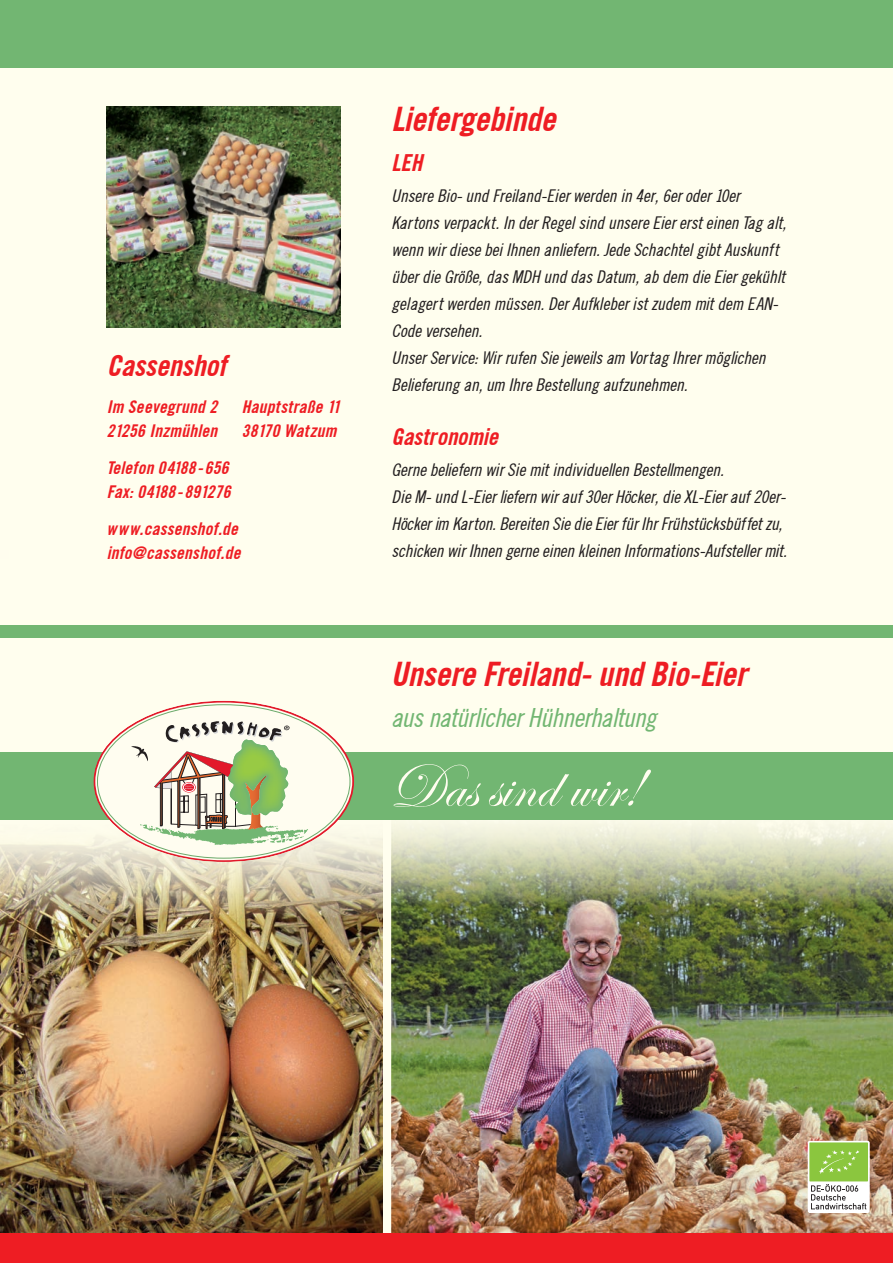
<style>
.page{position:relative;width:893px;height:1263px;background:#fffeee}
.page>*{position:absolute;margin:0;border:0;box-sizing:border-box;transform-origin:0 0}
.t1{font:63px "Edwardian Script ITC";color:#fffdf0}
.t2{font:700 condensed 34.5px "Tradition";color:#ee1d23}
.t3{font:700 condensed 30px "Tradition";color:#ee1d23}
.t4{font:27px "Tradition Condensed Normal";letter-spacing:-.02em;color:#72b672}
.t5{font:700 condensed 24px "Tradition";color:#ee1d23}
.t6{font:18px/27px "Tradition Condensed Normal";color:#231f20}
.t7{font:700 condensed 18px/24px "Tradition";letter-spacing:.02em;color:#ee1d23}
</style>
<div class="page">
<img style="left:392px;top:824px;width:501px;height:409px">
<img style="left:0;top:837px;width:383px;height:396px">
<div style="left:0;top:752px;width:893px;height:68px;background:#72b672"></div>
<svg style="left:93px;top:701px;width:262px;height:161px"></svg>
<img style="left:228px;top:740px;width:57px;height:75px">
<div style="left:0;top:625px;width:893px;height:13px;background:#72b672"></div>
<div style="left:0;top:1233px;width:893px;height:30px;background:#ee1d23"></div>
<div style="left:0;top:0;width:893px;height:68px;background:#72b672"></div>
<img style="left:107px;top:107px;width:234px;height:221px">
<svg style="left:808px;top:1141px;width:62px;height:72px"></svg>
<div style="left:809px;top:1142px;width:59px;height:39px;background:#8bc63e"></div>
<svg style="left:819px;top:1150px;width:40px;height:24px"></svg>
<svg style="left:811px;top:1184px;width:55px;height:25px"></svg>
<h3 class="t3" style="left:107px;top:348px;width:121px">Cassenshof</h3>
<p class="t7" style="left:107px;top:395px;width:112px">Im Seevegrund 2</p>
<p class="t7" style="left:242px;top:395px;width:100px">Hauptstraße 11</p>
<p class="t7" style="left:107px;top:419px;width:112px">21256 Inzmühlen</p>
<p class="t7" style="left:242px;top:419px;width:96px">38170 Watzum</p>
<p class="t7" style="left:107px;top:455px;width:125px">Telefon 04188-656<br>Fax: 04188-891276</p>
<p class="t7" style="left:107px;top:516px;width:135px">www.cassenshof.de info@cassenshof.de</p>
<h2 class="t2" style="left:392px;top:99px;width:166px">Liefergebinde</h2>
<h3 class="t5" style="left:392px;top:148px;width:32px">LEH</h3>
<p class="t6" style="left:392px;top:182px;width:396px">Unsere Bio- und Freiland-Eier werden in 4er, 6er oder 10er Kartons verpackt. In der Regel sind unsere Eier erst einen Tag alt, wenn wir diese bei Ihnen anliefern. Jede Schachtel gibt Auskunft über die Größe, das MDH und das Datum, ab dem die Eier gekühlt gelagert werden müssen. Der Aufkleber ist zudem mit dem EAN-Code versehen.<br>Unser Service: Wir rufen Sie jeweils am Vortag Ihrer möglichen Belieferung an, um Ihre Bestellung aufzunehmen.</p>
<h3 class="t5" style="left:392px;top:422px;width:108px">Gastronomie</h3>
<p class="t6" style="left:392px;top:456px;width:397px">Gerne beliefern wir Sie mit individuellen Bestellmengen.<br>Die M- und L-Eier liefern wir auf 30er Höcker, die XL-Eier auf 20er-Höcker im Karton. Bereiten Sie die Eier für Ihr Frühstücksbüffet zu, schicken wir Ihnen gerne einen kleinen Informations-Aufsteller mit.</p>
<h2 class="t2" style="left:391px;top:654px;width:357px">Unsere Freiland- und Bio-Eier</h2>
<h3 class="t4" style="left:391px;top:702px;width:267px">aus natürlicher Hühnerhaltung</h3>
<h1 class="t1" style="left:390px;top:752px;width:253px">Das sind wir!</h1>
</div>
